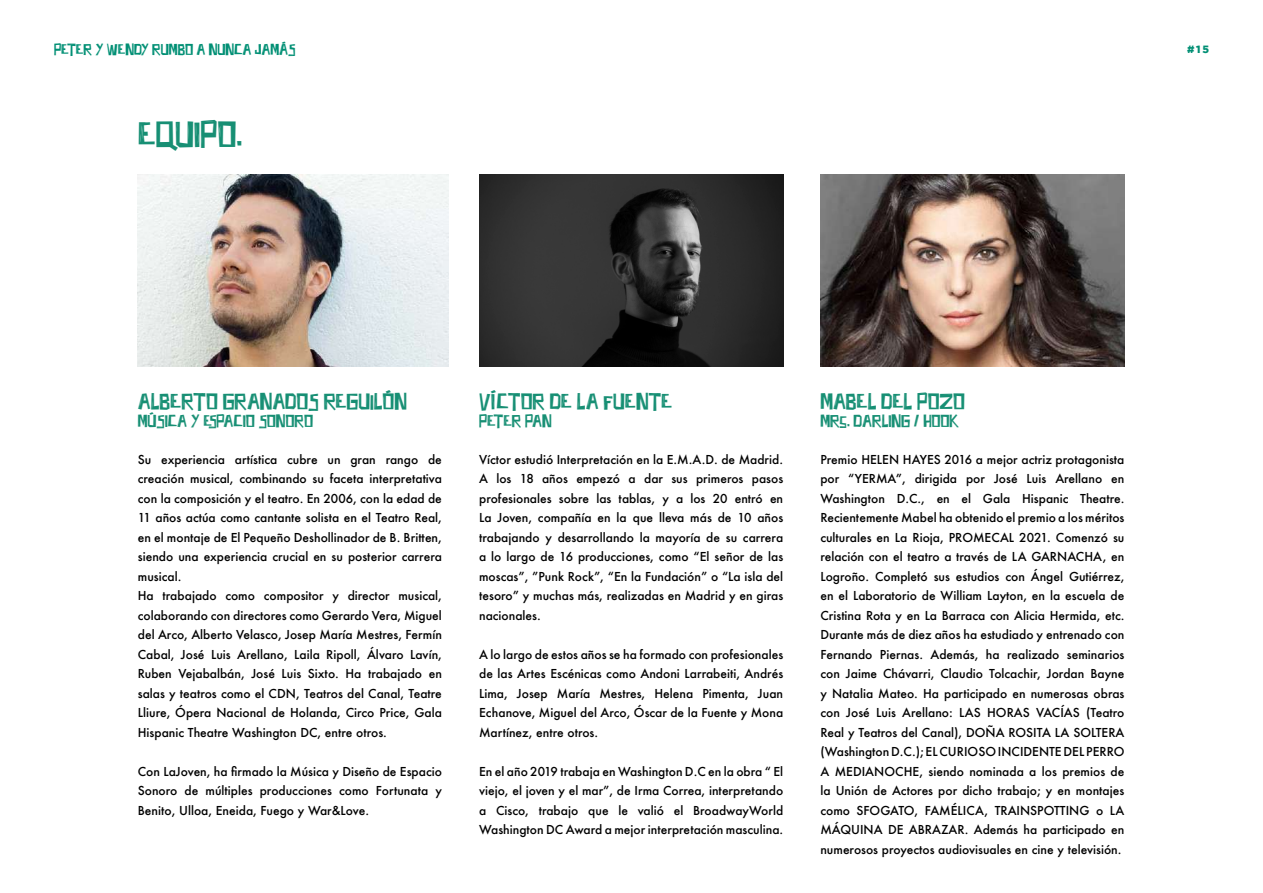
<style>
.page{position:relative;width:1263px;height:893px;background:#fff}
.page>*{position:absolute;margin:0;border:0;box-sizing:border-box;transform-origin:0 0}
.t1{font:31.5px "Fifties Movies";color:#178f74}
.t2{font:19.5px "Fifties Movies";color:#178f74}
.t3{font:15px "Fifties Movies";color:#178f74}
.t4{font:13.5px "Fifties Movies";color:#008f74}
.t5{font:500 12px/19.5px "Futura";color:#000;text-align:justify}
.t6{font:900 10.5px "Gotham";color:#008f74}
</style>
<div class="page">
<img style="left:479px;top:175px;width:304px;height:191px">
<img style="left:820px;top:175px;width:304px;height:191px">
<img style="left:138px;top:175px;width:311px;height:191px">
<p class="t4" style="left:54px;top:41px;width:243px">PETER Y WENDY RUMBO A NUNCA JAMÁS</p>
<p class="t6" style="left:1187px;top:43px;width:23px">#15</p>
<h1 class="t1" style="left:138px;top:115px;width:106px">EQUIPO.</h1>
<h2 class="t2" style="left:138px;top:390px;width:270px">ALBERTO GRANADOS REGUiLÓN</h2>
<p class="t3" style="left:138px;top:412px;width:177px">MÚSICA Y ESPACIO SONORO</p>
<p class="t5" style="left:138px;top:449px;width:306px;text-align:left">Su experiencia artística cubre un gran rango de creación musical, combinando su faceta interpretativa con la composición y el teatro. En 2006, con la edad de 11 años actúa como cantante solista en el Teatro Real, en el montaje de El Pequeño Deshollinador de B. Britten, siendo una experiencia crucial en su posterior carrera musical.<br>Ha trabajado como compositor y director musical, colaborando con directores como Gerardo Vera, Miguel del Arco, Alberto Velasco, Josep María Mestres, Fermín Cabal, José Luis Arellano, Laila Ripoll, Álvaro Lavín, Ruben Vejabalbán, José Luis Sixto. Ha trabajado en salas y teatros como el CDN, Teatros del Canal, Teatre Lliure, Ópera Nacional de Holanda, Circo Price, Gala Hispanic Theatre Washington DC, entre otros.</p>
<p class="t5" style="left:138px;top:761px;width:306px">Con LaJoven, ha firmado la Música y Diseño de Espacio Sonoro de múltiples producciones como Fortunata y Benito, Ulloa, Eneida, Fuego y War&amp;Love.</p>
<h2 class="t2" style="left:479px;top:390px;width:195px">VÍCTOR DE LA FUENTE</h2>
<p class="t3" style="left:479px;top:412px;width:74px">PETER PAN</p>
<p class="t5" style="left:479px;top:449px;width:306px">Víctor estudió Interpretación en la E.M.A.D. de Madrid.<br>A los 18 años empezó a dar sus primeros pasos profesionales sobre las tablas, y a los 20 entró en La Joven, compañía en la que lleva más de 10 años trabajando y desarrollando la mayoría de su carrera a lo largo de 16 producciones, como “El señor de las moscas”, ”Punk Rock”, “En la Fundación” o “La isla del tesoro” y muchas más, realizadas en Madrid y en giras nacionales.</p>
<p class="t5" style="left:479px;top:644px;width:306px">A lo largo de estos años se ha formado con profesionales de las Artes Escénicas como Andoni Larrabeiti, Andrés Lima, Josep María Mestres, Helena Pimenta, Juan Echanove, Miguel del Arco, Óscar de la Fuente y Mona Martínez, entre otros.</p>
<p class="t5" style="left:479px;top:761px;width:306px">En el año 2019 trabaja en Washington D.C en la obra “ El viejo, el joven y el mar”, de Irma Correa, interpretando a Cisco, trabajo que le valió el BroadwayWorld Washington DC Award a mejor interpretación masculina.</p>
<h2 class="t2" style="left:820px;top:390px;width:146px">MABEL DEL POZO</h2>
<p class="t3" style="left:820px;top:412px;width:140px">MRs. DARLING / HOOK</p>
<p class="t5" style="left:820px;top:449px;width:306px">Premio HELEN HAYES 2016 a mejor actriz protagonista por “YERMA”, dirigida por José Luis Arellano en Washington D.C., en el Gala Hispanic Theatre.<br>Recientemente Mabel ha obtenido el premio a los méritos culturales en La Rioja, PROMECAL 2021. Comenzó su relación con el teatro a través de LA GARNACHA, en Logroño. Completó sus estudios con Ángel Gutiérrez, en el Laboratorio de William Layton, en la escuela de Cristina Rota y en La Barraca con Alicia Hermida, etc.<br>Durante más de diez años ha estudiado y entrenado con Fernando Piernas. Además, ha realizado seminarios con Jaime Chávarri, Claudio Tolcachir, Jordan Bayne y Natalia Mateo. Ha participado en numerosas obras con José Luis Arellano: LAS HORAS VACÍAS (Teatro Real y Teatros del Canal), DOÑA ROSITA LA SOLTERA (Washington D.C.); EL CURIOSO INCIDENTE DEL PERRO A MEDIANOCHE, siendo nominada a los premios de la Unión de Actores por dicho trabajo; y en montajes como SFOGATO, FAMÉLICA, TRAINSPOTTING o LA MÁQUINA DE ABRAZAR. Además ha participado en numerosos proyectos audiovisuales en cine y televisión.</p>
</div>
